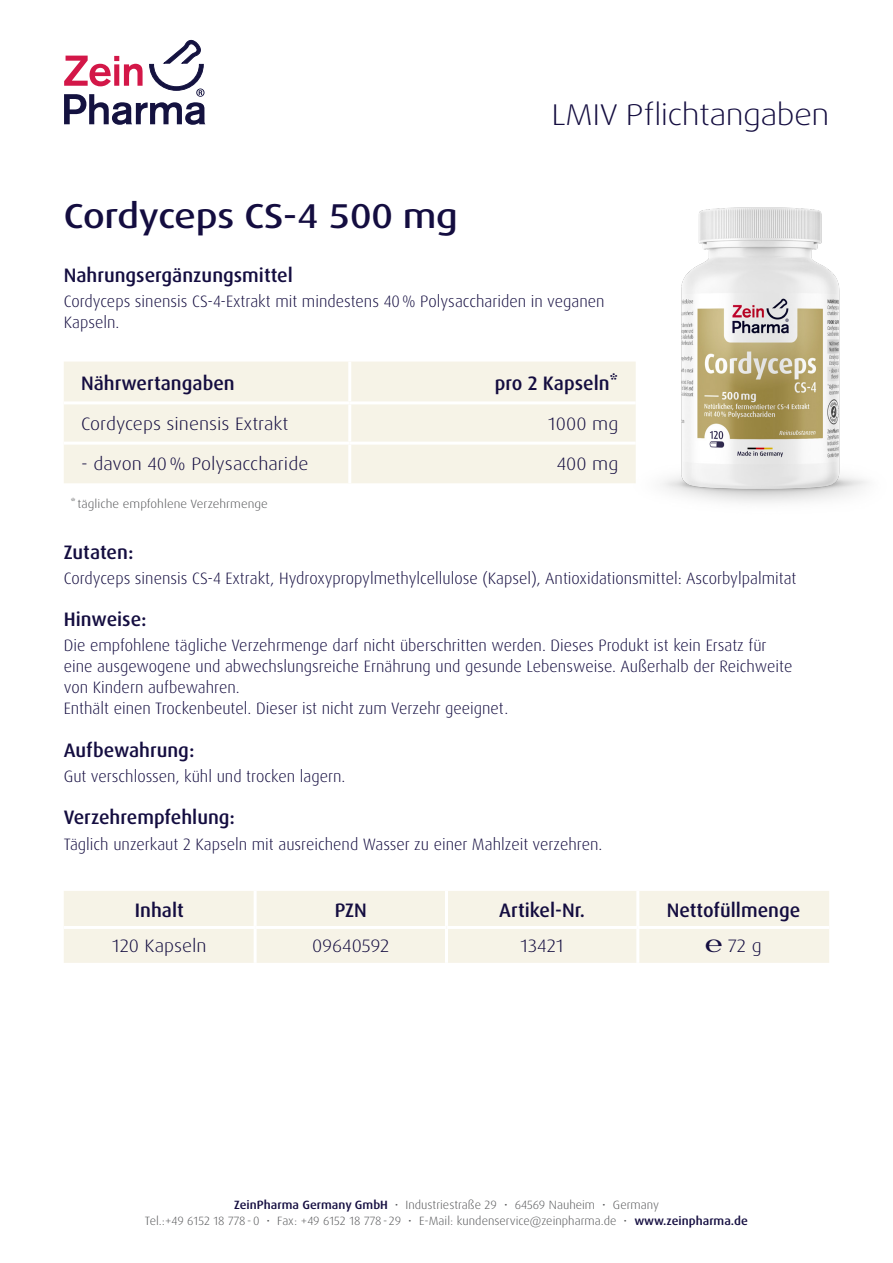
<style>
.page{position:relative;width:893px;height:1263px;background:#fff}
.page>*{position:absolute;margin:0;border:0;box-sizing:border-box;transform-origin:0 0}
.t1{font:500 expanded 34.5px "Dax Pro";color:#140d40}
.t2{font:300 expanded 30px "Dax Pro";color:#140d40}
.t3{font:500 19.5px "Dax Pro";color:#140d40}
.Fließtext{font:300 18px "Dax Pro";color:#140d40;scale:1.1 1}
.t4{font:300 16.5px/21px "Dax Pro";color:#140d40}
.Fließtext-2{font:300 12px "Dax Pro";color:#57585a;scale:1.05 1}
.Fließtext-3{font:300 12px "Dax Pro";color:#57585a;scale:1.1 1}
.s1{font-weight:500;color:#140d40}
</style>
<div class="page">
<svg style="left:64px;top:39px;width:142px;height:86px"></svg>
<div style="left:64px;top:362px;width:527px;height:121px;background:#f6f3e7"></div>
<hr style="left:348px;top:362px;width:3px;height:39px;background:#fff">
<hr style="left:64px;top:401px;width:286px;height:3px;background:#fff">
<hr style="left:350px;top:401px;width:286px;height:3px;background:#fff">
<hr style="left:348px;top:404px;width:3px;height:38px;background:#fff">
<hr style="left:64px;top:442px;width:286px;height:3px;background:#fff">
<hr style="left:350px;top:442px;width:286px;height:3px;background:#fff">
<hr style="left:348px;top:445px;width:3px;height:38px;background:#fff">
<img style="left:591px;top:207px;width:277px;height:296px">
<div style="left:64px;top:891px;width:765px;height:72px;background:#f6f3e7"></div>
<hr style="left:254px;top:891px;width:3px;height:35px;background:#fff">
<hr style="left:445px;top:891px;width:3px;height:35px;background:#fff">
<hr style="left:636px;top:891px;width:3px;height:35px;background:#fff">
<hr style="left:64px;top:926px;width:191px;height:3px;background:#fff">
<hr style="left:255px;top:926px;width:191px;height:3px;background:#fff">
<hr style="left:254px;top:929px;width:3px;height:34px;background:#fff">
<hr style="left:446px;top:926px;width:192px;height:3px;background:#fff">
<hr style="left:445px;top:929px;width:3px;height:34px;background:#fff">
<hr style="left:638px;top:926px;width:191px;height:3px;background:#fff">
<hr style="left:636px;top:929px;width:3px;height:34px;background:#fff">
<p class="t2" style="left:552px;top:96px;width:279px">LMIV Pflichtangaben</p>
<p class="t1" style="left:64px;top:194px;width:395px">Cordyceps CS-4 500 mg</p>
<p class="t3" style="left:64px;top:262px;width:231px">Nahrungsergänzungsmittel</p>
<p class="t4" style="left:64px;top:291px;width:542px">Cordyceps sinensis CS-4-Extrakt mit mindestens 40% Polysacchariden in veganen<br>Kapseln.</p>
<p class="t3" style="left:81px;top:371px;width:155px">Nährwertangaben</p>
<p class="t3" style="left:495px;top:371px;width:125px">pro 2 Kapseln*</p>
<p class="Fließtext" style="left:81px;top:412px;width:190px">Cordyceps sinensis Extrakt</p>
<p class="Fließtext" style="left:548px;top:412px;width:65px">1000 mg</p>
<p class="Fließtext" style="left:81px;top:452px;width:208px">- davon 40% Polysaccharide</p>
<p class="Fließtext" style="left:557px;top:452px;width:58px">400 mg</p>
<p class="Fließtext-3" style="left:70px;top:496px;width:181px">* tägliche empfohlene Verzehrmenge</p>
<p class="t3" style="left:64px;top:539px;width:71px">Zutaten:</p>
<p class="t4" style="left:64px;top:568px;width:734px">Cordyceps sinensis CS-4 Extrakt, Hydroxypropylmethylcellulose (Kapsel), Antioxidationsmittel: Ascorbylpalmitat</p>
<p class="t3" style="left:64px;top:607px;width:84px">Hinweise:</p>
<p class="t4" style="left:64px;top:635px;width:730px">Die empfohlene tägliche Verzehrmenge darf nicht überschritten werden. Dieses Produkt ist kein Ersatz für eine ausgewogene und abwechslungsreiche Ernährung und gesunde Lebensweise. Außerhalb der Reichweite von Kindern aufbewahren.<br>Enthält einen Trockenbeutel. Dieser ist nicht zum Verzehr geeignet.</p>
<p class="t3" style="left:64px;top:737px;width:132px">Aufbewahrung:</p>
<p class="t4" style="left:64px;top:766px;width:283px">Gut verschlossen, kühl und trocken lagern.</p>
<p class="t3" style="left:64px;top:805px;width:173px">Verzehrempfehlung:</p>
<p class="t4" style="left:64px;top:833px;width:540px">Täglich unzerkaut 2 Kapseln mit ausreichend Wasser zu einer Mahlzeit verzehren.</p>
<p class="t3" style="left:135px;top:897px;width:50px">Inhalt</p>
<p class="t3" style="left:335px;top:897px;width:34px">PZN</p>
<p class="t3" style="left:499px;top:897px;width:87px">Artikel-Nr.</p>
<p class="t3" style="left:667px;top:897px;width:135px">Nettofüllmenge</p>
<p class="Fließtext" style="left:112px;top:934px;width:87px">120 Kapseln</p>
<p class="Fließtext" style="left:312px;top:934px;width:72px">09640592</p>
<p class="Fließtext" style="left:521px;top:934px;width:41px">13421</p>
<p class="Fließtext" style="left:705px;top:934px;width:53px">℮ 72 g</p>
<p class="Fließtext-2" style="left:234px;top:1197px;width:406px"><span class="s1">ZeinPharma Germany GmbH</span> • Industriestraße 29 • 64569 Nauheim • Germany</p>
<p class="Fließtext-2" style="left:145px;top:1213px;width:576px">Tel.:+49 6152 18 778-0 • Fax: +49 6152 18 778- 29 • E-Mail: kundenservice@zeinpharma.de • <span class="s1">www.zeinpharma.de</span></p>
</div>
